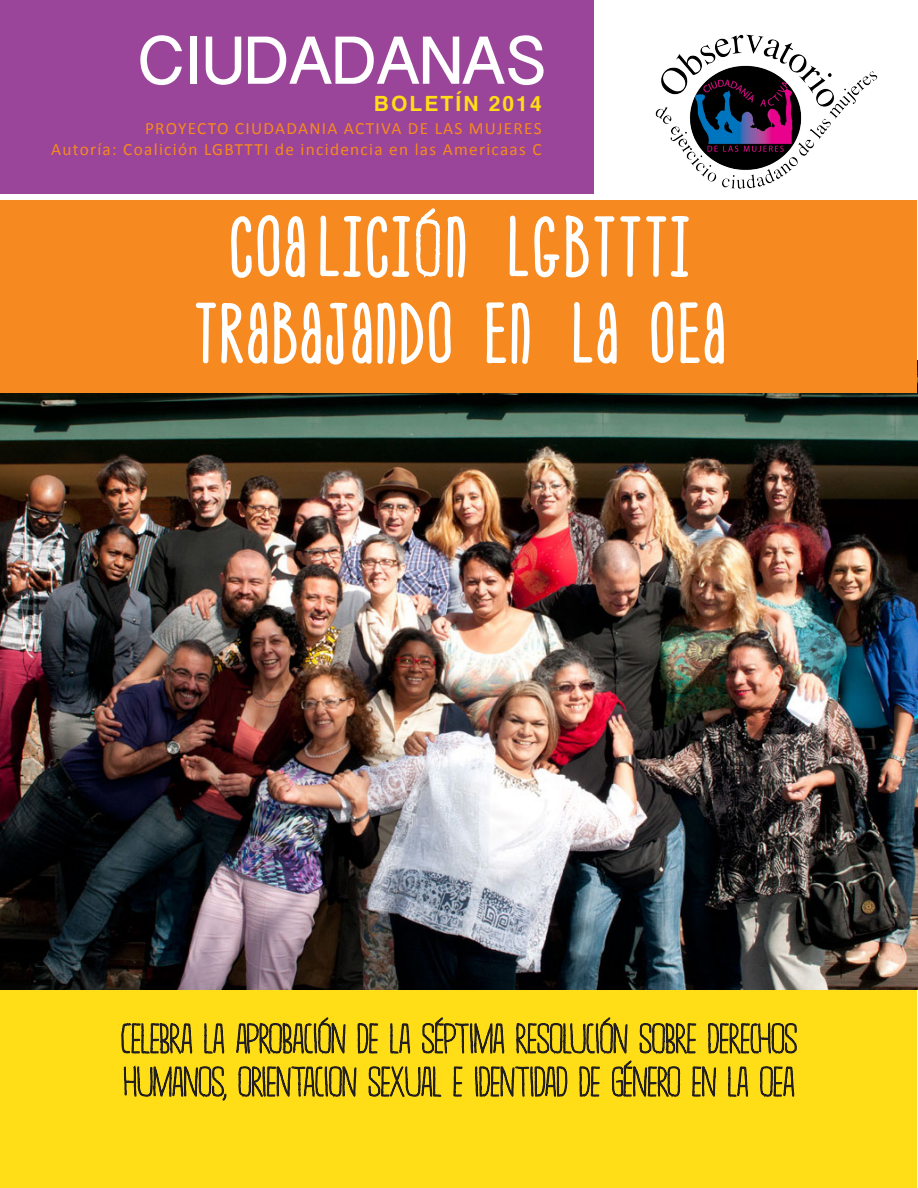
<style>
.page{position:relative;width:918px;height:1188px;background:#fff}
.page>*{position:absolute;margin:0;border:0;box-sizing:border-box;transform-origin:0 0}
.t1{font:700 60px "Bangla Sangam MN";color:#fff}
.t2{font:700 21px "Helvetica";letter-spacing:.1em;color:#ffdd17}
.t3{font:17.25px "Calibri";letter-spacing:.075em;color:#f6891f}
</style>
<div class="page">
<div style="left:0;top:0;width:594px;height:194px;background:#9a4599"></div>
<img style="left:655px;top:34px;width:223px;height:155px">
<img style="left:0;top:361px;width:918px;height:628px">
<div style="left:1px;top:200px;width:916px;height:192px;background:#f6891f"></div>
<div style="left:1px;top:990px;width:916px;height:197px;background:#ffdd17"></div>
<svg style="left:194px;top:208px;width:273px;height:249px"></svg>
<svg style="left:486px;top:144px;width:240px;height:220px"></svg>
<svg style="left:121px;top:1023px;width:106px;height:78px"></svg>
<svg style="left:236px;top:1017px;width:561px;height:80px"></svg>
<p class="t1" style="left:137px;top:20px;width:411px">CIUDADANAS</p>
<p class="t3" style="left:145px;top:117px;width:398px">PROYECTO CIUDADANIA ACTIVA DE LAS MUJERES</p>
<p class="t3" style="left:51px;top:138px;width:492px">Autoría: Coalición LGBTTTI de incidencia en las Americaas C</p>
<p class="t2" style="left:374px;top:87px;width:169px">BOLETÍN 2014</p>
</div>
